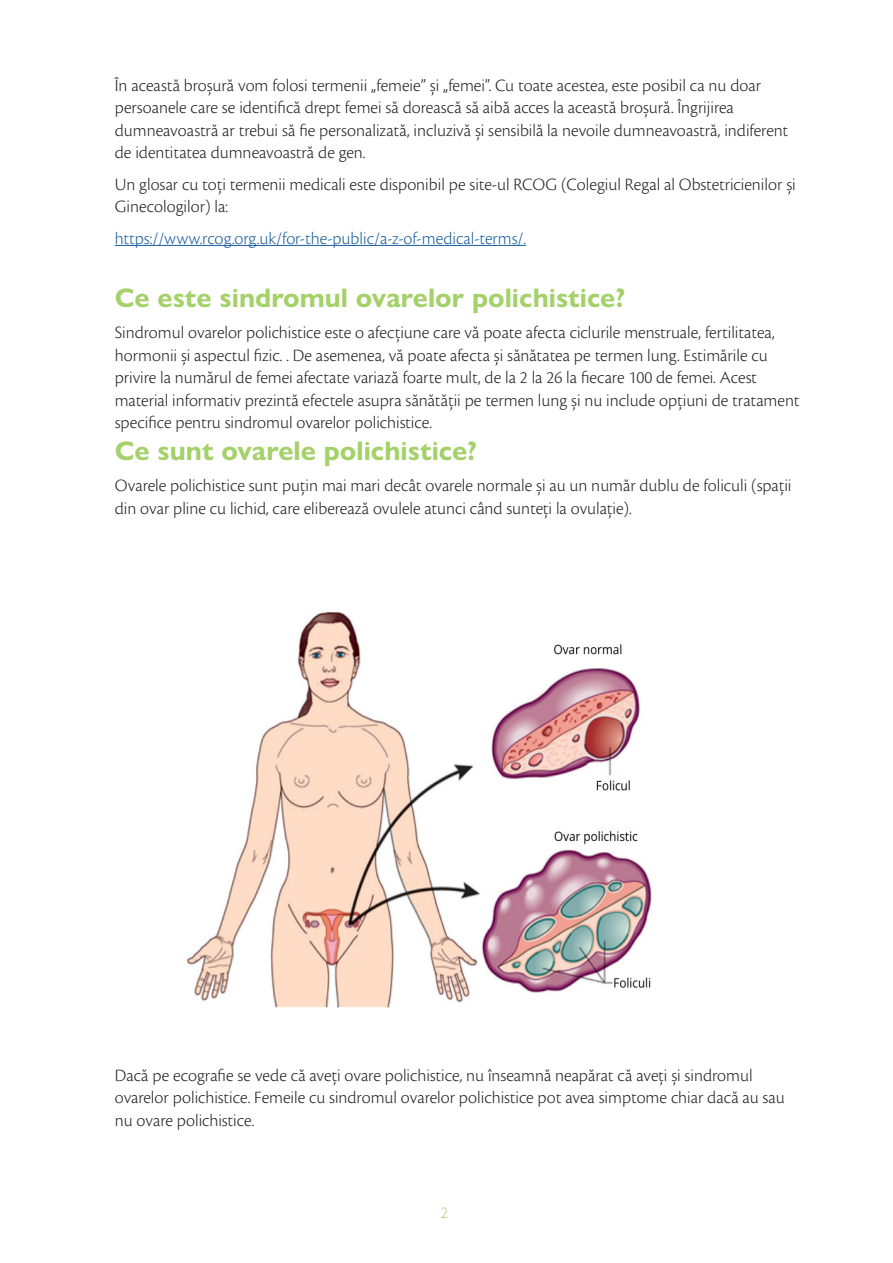
<style>
.page{position:relative;width:893px;height:1263px;background:#fff}
.page>*{position:absolute;margin:0;border:0;box-sizing:border-box;transform-origin:0 0}
.PI_body_text_lp{font:700 27px "Gill Sans Nova";color:#a5d16a}
.PI_body_text_lp-2{font:300 18px/22.5px "Cronos Pro";color:#231f20}
.PI_body_text_lp-3{font:300 18px "Cronos Pro";color:#175d9e}
.t1{font:300 15px "Gill Sans Nova";color:#a5d16a}
</style>
<div class="page">
<hr style="left:115px;top:245px;width:411px;height:1px;background:#175d9e">
<img style="left:187px;top:612px;width:465px;height:396px">
<p class="PI_body_text_lp-2" style="left:115px;top:74px;width:675px">În această broșură vom folosi termenii „femeie” și „femei”. Cu toate acestea, este posibil ca nu doar persoanele care se identifică drept femei să dorească să aibă acces la această broșură. Îngrijirea dumneavoastră ar trebui să fie personalizată, incluzivă și sensibilă la nevoile dumneavoastră, indiferent de identitatea dumneavoastră de gen.</p>
<p class="PI_body_text_lp-2" style="left:115px;top:173px;width:682px">Un glosar cu toți termenii medicali este disponibil pe site-ul RCOG (Colegiul Regal al Obstetricienilor și<br>Ginecologilor) la:</p>
<p class="PI_body_text_lp-3" style="left:115px;top:228px;width:413px">https://www.rcog.org.uk/for-the-public/a-z-of-medical-terms/.</p>
<p class="PI_body_text_lp" style="left:115px;top:281px;width:512px">Ce este sindromul ovarelor polichistice?</p>
<p class="PI_body_text_lp-2" style="left:115px;top:321px;width:686px">Sindromul ovarelor polichistice este o afecțiune care vă poate afecta ciclurile menstruale, fertilitatea, hormonii și aspectul fizic. . De asemenea, vă poate afecta și sănătatea pe termen lung. Estimările cu privire la numărul de femei afectate variază foarte mult, de la 2 la 26 la fiecare 100 de femei. Acest material informativ prezintă efectele asupra sănătății pe termen lung și nu include opțiuni de tratament specifice pentru sindromul ovarelor polichistice.</p>
<p class="PI_body_text_lp" style="left:115px;top:434px;width:364px">Ce sunt ovarele polichistice?</p>
<p class="PI_body_text_lp-2" style="left:115px;top:474px;width:678px">Ovarele polichistice sunt puțin mai mari decât ovarele normale și au un număr dublu de foliculi (spații din ovar pline cu lichid, care eliberează ovulele atunci când sunteți la ovulație).</p>
<p class="PI_body_text_lp-2" style="left:115px;top:1064px;width:671px">Dacă pe ecografie se vede că aveți ovare polichistice, nu înseamnă neapărat că aveți și sindromul ovarelor polichistice. Femeile cu sindromul ovarelor polichistice pot avea simptome chiar dacă au sau nu ovare polichistice.</p>
<p class="t1" style="left:441px;top:1204px;width:9px">2</p>
</div>
